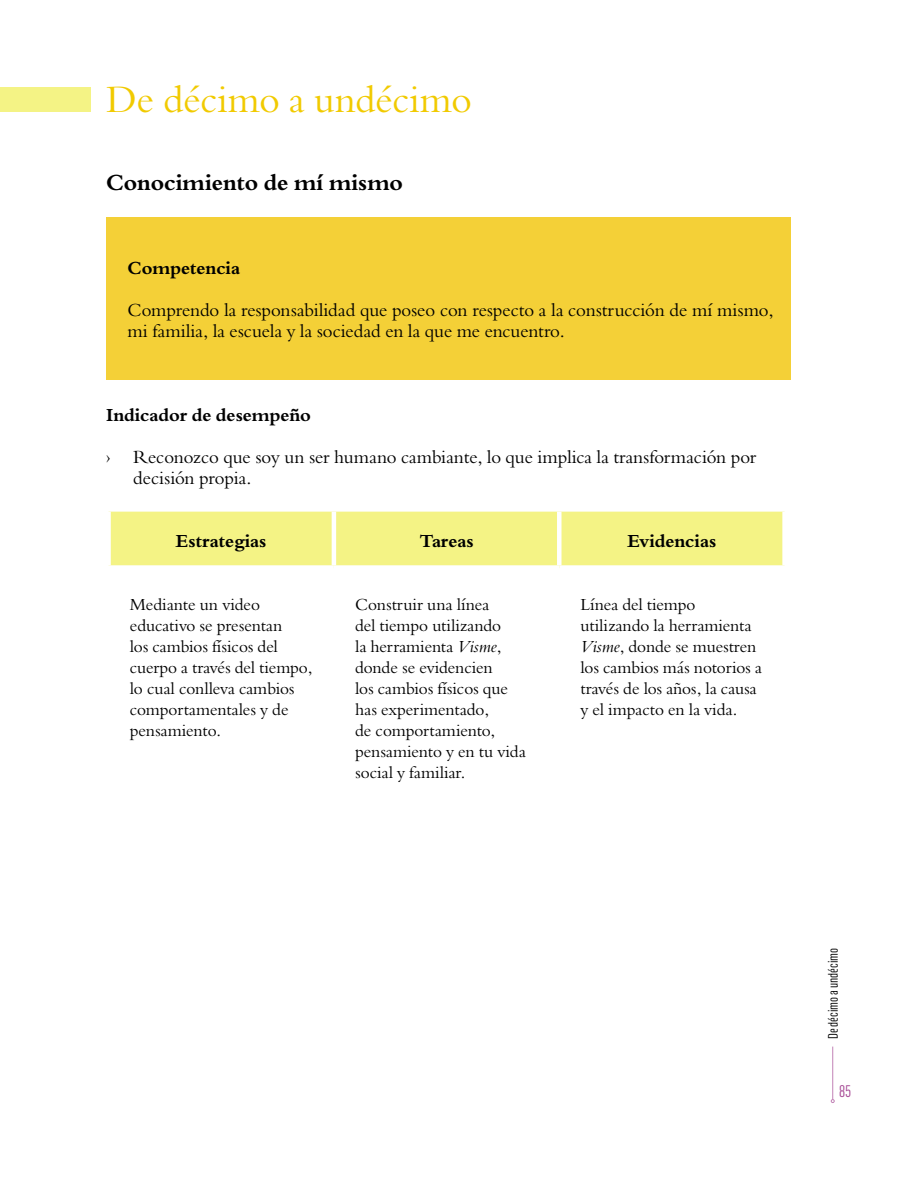
<style>
.page{position:relative;width:918px;height:1188px;background:#fff}
.page>*{position:absolute;margin:0;border:0;box-sizing:border-box;transform-origin:0 0}
.t1{font:37.5px "Borgia Pro";color:#f1ca00}
.t2{font:700 22.5px "Borgia Pro";color:#000}
.t3{font:18px/21px "Borgia Pro";color:#000}
.t4{font:700 18px "Borgia Pro";letter-spacing:-.005em;color:#000}
.t5{font:16.5px/21px "Borgia Pro";letter-spacing:-.005em;color:#000}
.t6{font:16.5px "Flama Condensed";color:#a84d97}
.t7{font:13.5px "Flama Condensed";color:#000}
.s1{font-style:italic}
</style>
<div class="page">
<div style="left:106px;top:217px;width:684px;height:162px;background:#f4d037"></div>
<div style="left:111px;top:512px;width:671px;height:53px;background:#f4f385"></div>
<hr style="left:332px;top:512px;width:4px;height:53px;background:#fff">
<div style="left:557px;top:512px;width:5px;height:53px;background:#fff"></div>
<div style="left:0;top:87px;width:90px;height:25px;background:#f4f385"></div>
<hr style="left:832px;top:1047px;width:1px;height:53px;background:#c282b6">
<svg style="left:831px;top:1099px;width:4px;height:4px"></svg>
<h1 class="t1" style="left:106px;top:77px;width:367px">De décimo a undécimo</h1>
<h2 class="t2" style="left:106px;top:169px;width:298px">Conocimiento de mí mismo</h2>
<p class="t4" style="left:128px;top:257px;width:114px">Competencia</p>
<p class="t3" style="left:128px;top:300px;width:647px">Comprendo la responsabilidad que poseo con respecto a la construcción de mí mismo, mi familia, la escuela y la sociedad en la que me encuentro.</p>
<p class="t4" style="left:106px;top:404px;width:206px">Indicador de desempeño</p>
<p class="t3" style="left:106px;top:447px;width:6px">›</p>
<p class="t3" style="left:133px;top:447px;width:625px">Reconozco que soy un ser humano cambiante, lo que implica la transformación por decisión propia.</p>
<p class="t4" style="left:176px;top:530px;width:92px">Estrategias</p>
<p class="t4" style="left:419px;top:530px;width:56px">Tareas</p>
<p class="t4" style="left:628px;top:530px;width:90px">Evidencias</p>
<p class="t5" style="left:130px;top:594px;width:184px">Mediante un video educativo se presentan<br>los cambios físicos del cuerpo a través del tiempo, lo cual conlleva cambios comportamentales y de pensamiento.</p>
<p class="t5" style="left:355px;top:594px;width:172px">Construir una línea<br>del tiempo utilizando<br>la herramienta <span class="s1">Visme</span>, donde se evidencien<br>los cambios físicos que has experimentado,<br>de comportamiento, pensamiento y en tu vida social y familiar.</p>
<p class="t5" style="left:581px;top:594px;width:183px">Línea del tiempo utilizando la herramienta<br><span class="s1">Visme</span>, donde se muestren los cambios más notorios a través de los años, la causa y el impacto en la vida.</p>
<p class="t7" style="left:825px;top:1039px;width:93px;rotate:-90deg">De décimo a undécimo</p>
<p class="t6" style="left:839px;top:1081px;width:14px">85</p>
</div>
